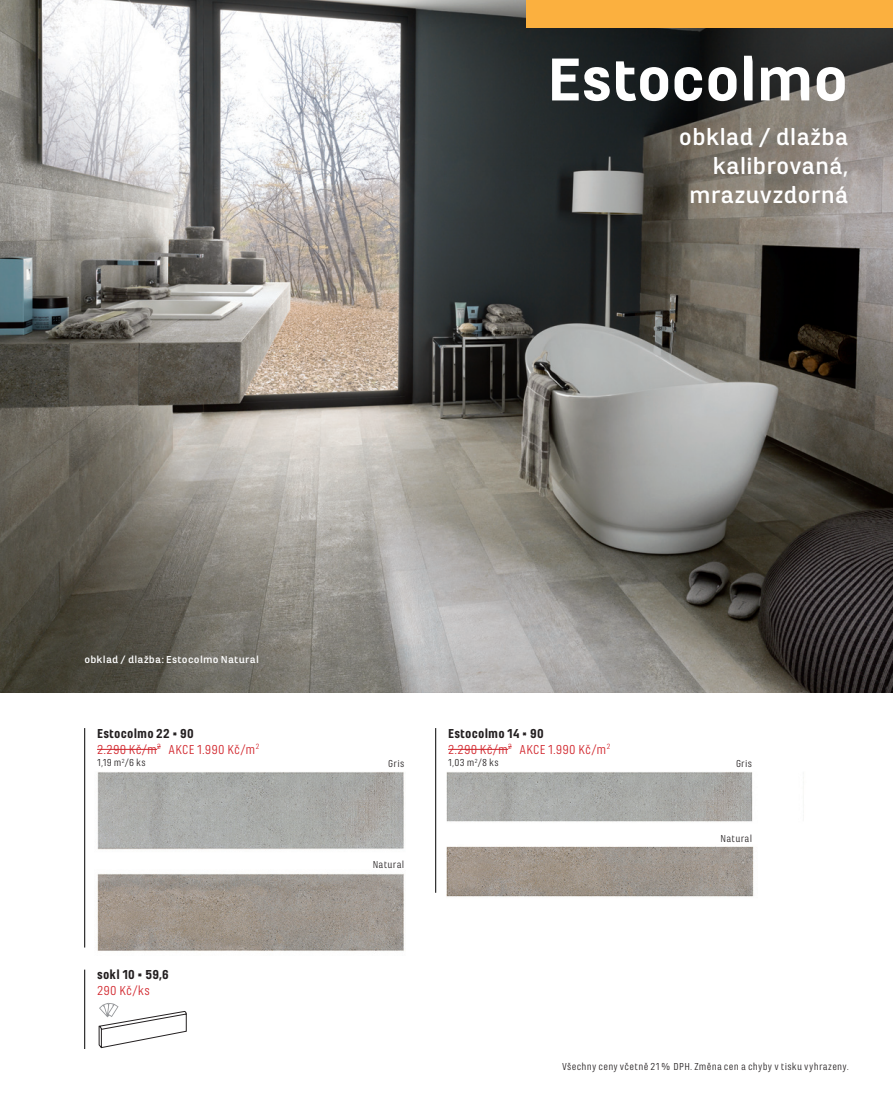
<style>
.page{position:relative;width:893px;height:1106px;background:#fff}
.page>*{position:absolute;margin:0;border:0;box-sizing:border-box;transform-origin:0 0}
.t1{font:900 63px "Marianina X Wd FY";letter-spacing:-.01em;color:#fff}
.t2{font:700 24px/28.8px "Marianina X Wd FY";letter-spacing:.005em;color:#fff;text-align:right}
.t3{font:13.5px/16.2px "Marianina Wd FY";letter-spacing:.015em;color:#d1232a}
.t4{font:900 13.5px "Marianina Wd FY";letter-spacing:.01em;color:#231f20}
.t5{font:10.5px "Marianina Wd FY";letter-spacing:.025em;color:#231f20}
.t6{font:700 10.5px "Marianina X Wd FY";letter-spacing:.025em;color:#fff}
.s1{font-weight:900;color:#231f20}
</style>
<div class="page">
<img style="left:0;top:0;width:893px;height:692px">
<img style="left:84px;top:728px;width:720px;height:321px">
<hr style="left:84px;top:728px;width:1px;height:219px;background:#000">
<hr style="left:84px;top:969px;width:1px;height:80px;background:#000">
<hr style="left:435px;top:728px;width:1px;height:164px;background:#000">
<hr style="left:97px;top:749px;width:60px;height:1px;background:#d1232a">
<hr style="left:448px;top:749px;width:60px;height:1px;background:#d1232a">
<svg style="left:99px;top:1002px;width:88px;height:46px"></svg>
<div style="left:527px;top:0;width:366px;height:27px;background:#fbb03f"></div>
<h1 class="t1" style="left:547px;top:45px;width:302px">Estocolmo</h1>
<h2 class="t2" style="left:679px;top:123px;width:171px">obklad / dlažba kalibrovaná, mrazuvzdorná</h2>
<p class="t6" style="left:84px;top:654px;width:176px">obklad / dlažba: Estocolmo Natural</p>
<p class="t3" style="left:97px;top:725px;width:164px"><span class="s1">Estocolmo 22 × 90<br></span>2.290 Kč/m<sup>2</sup> AKCE 1.990 Kč/m<sup>2</sup></p>
<p class="t5" style="left:97px;top:757px;width:50px">1,19 m<sup>2</sup>/6 ks</p>
<p class="t4" style="left:97px;top:967px;width:73px">sokl 10 × 59,6</p>
<p class="t3" style="left:97px;top:982px;width:54px">290 Kč/ks</p>
<p class="t3" style="left:448px;top:725px;width:164px"><span class="s1">Estocolmo 14 × 90<br></span>2.290 Kč/m<sup>2</sup> AKCE 1.990 Kč/m<sup>2</sup></p>
<p class="t5" style="left:448px;top:757px;width:52px">1,03 m<sup>2</sup>/8 ks</p>
<p class="t5" style="left:388px;top:757px;width:18px">Gris</p>
<p class="t5" style="left:736px;top:757px;width:18px">Gris</p>
<p class="t5" style="left:373px;top:859px;width:33px">Natural</p>
<p class="t5" style="left:720px;top:832px;width:33px">Natural</p>
<p class="t5" style="left:562px;top:1060px;width:288px">Všechny ceny včetně 21 % DPH. Změna cen a chyby v tisku vyhrazeny.</p>
</div>
